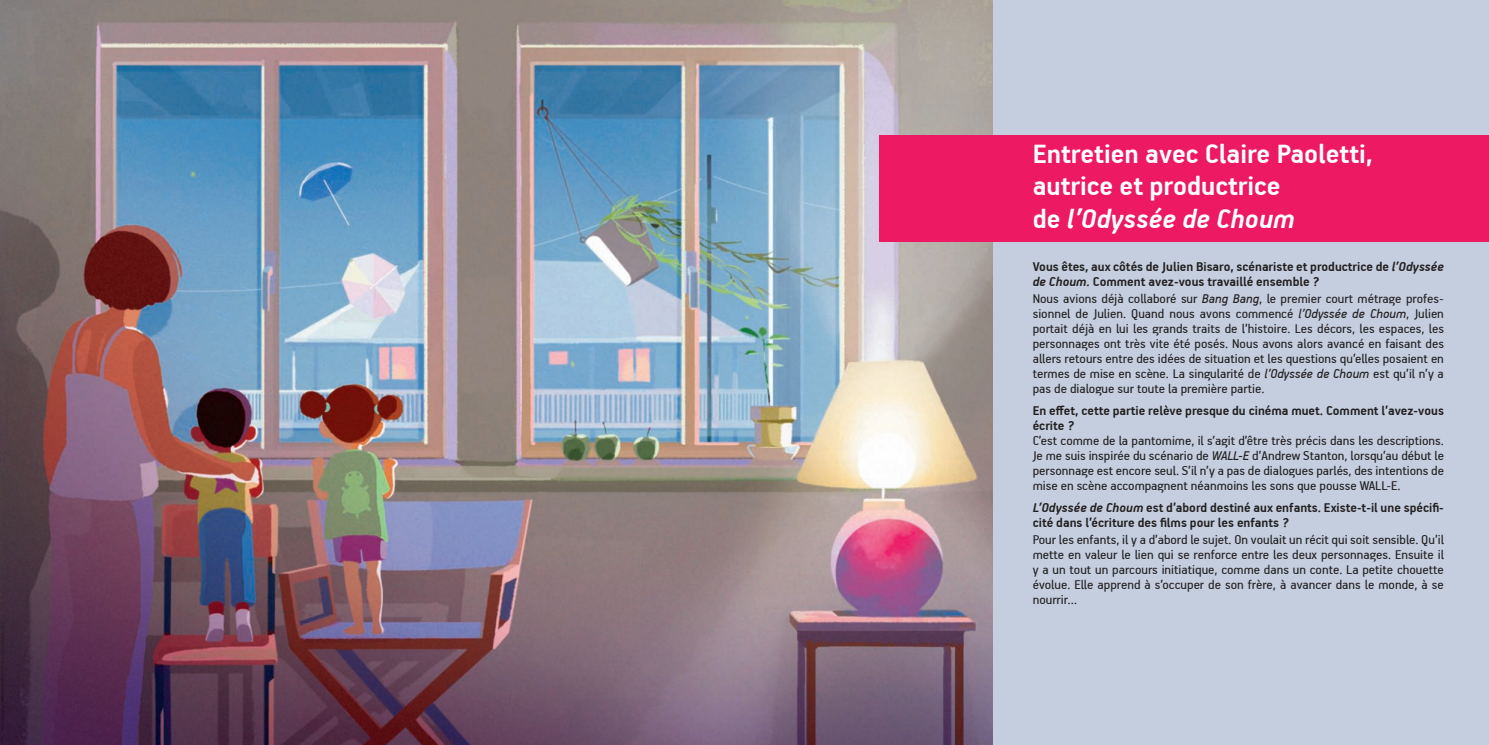
<style>
.page{position:relative;width:1489px;height:745px;background:#fff}
.page>*{position:absolute;margin:0;border:0;box-sizing:border-box;transform-origin:0 0}
.t1{font:700 30px/32.4px "Handbook Pro PF";color:#fff}
.t2{font:14.38px/15px "Handbook Pro PF";color:#231f20;text-align:justify}
.t3{font:700 14.38px/15px "Handbook Pro PF";color:#231f20}
.s1{font-style:italic}
</style>
<div class="page">
<img style="left:0;top:0;width:726px;height:744px">
<div style="left:744px;top:0;width:744px;height:744px;background:#c4cedf"></div>
<img style="left:726px;top:0;width:266px;height:744px">
<div style="left:879px;top:135px;width:609px;height:106px;background:#ed1963"></div>
<h1 class="t1" style="left:1032px;top:136px;width:341px">Entretien avec Claire Paoletti, autrice et productrice<br>de <span class="s1">l’Odyssée de Choum</span></h1>
<p class="t3" style="left:1032px;top:259px;width:413px">Vous êtes, aux côtés de Julien Bisaro, scénariste et productrice de <span class="s1">l’Odyssée de Choum.</span> Comment avez-vous travaillé ensemble ?</p>
<p class="t2" style="left:1032px;top:290px;width:413px">Nous avions déjà collaboré sur <span class="s1">Bang Bang</span>, le premier court métrage profes&shy;sionnel de Julien. Quand nous avons commencé <span class="s1">l’Odyssée de Choum</span>, Julien portait déjà en lui les grands traits de l’histoire. Les décors, les espaces, les personnages ont très vite été posés. Nous avons alors avancé en faisant des allers retours entre des idées de situation et les questions qu’elles posaient en termes de mise en scène. La singularité de <span class="s1">l’Odyssée de Choum</span> est qu’il n’y a pas de dialogue sur toute la première partie.</p>
<p class="t3" style="left:1032px;top:402px;width:413px">En effet, cette partie relève presque du cinéma muet. Comment l’avez-vous écrite ?</p>
<p class="t2" style="left:1032px;top:432px;width:413px">C’est comme de la pantomime, il s’agit d’être très précis dans les descriptions.<br>Je me suis inspirée du scénario de <span class="s1">WALL-E</span> d’Andrew Stanton, lorsqu’au début le personnage est encore seul. S’il n’y a pas de dialogues parlés, des intentions de mise en scène accompagnent néanmoins les sons que pousse WALL-E.</p>
<p class="t3" style="left:1032px;top:499px;width:412px"><span class="s1">L’Odyssée de Choum</span> est d’abord destiné aux enfants. Existe-t-il une spécifi&shy;cité dans l’écriture des films pour les enfants ?</p>
<p class="t2" style="left:1032px;top:531px;width:412px">Pour les enfants, il y a d’abord le sujet. On voulait un récit qui soit sensible. Qu’il mette en valeur le lien qui se renforce entre les deux personnages. Ensuite il y a un tout un parcours initiatique, comme dans un conte. La petite chouette évolue. Elle apprend à s’occuper de son frère, à avancer dans le monde, à se nourrir…</p>
</div>
